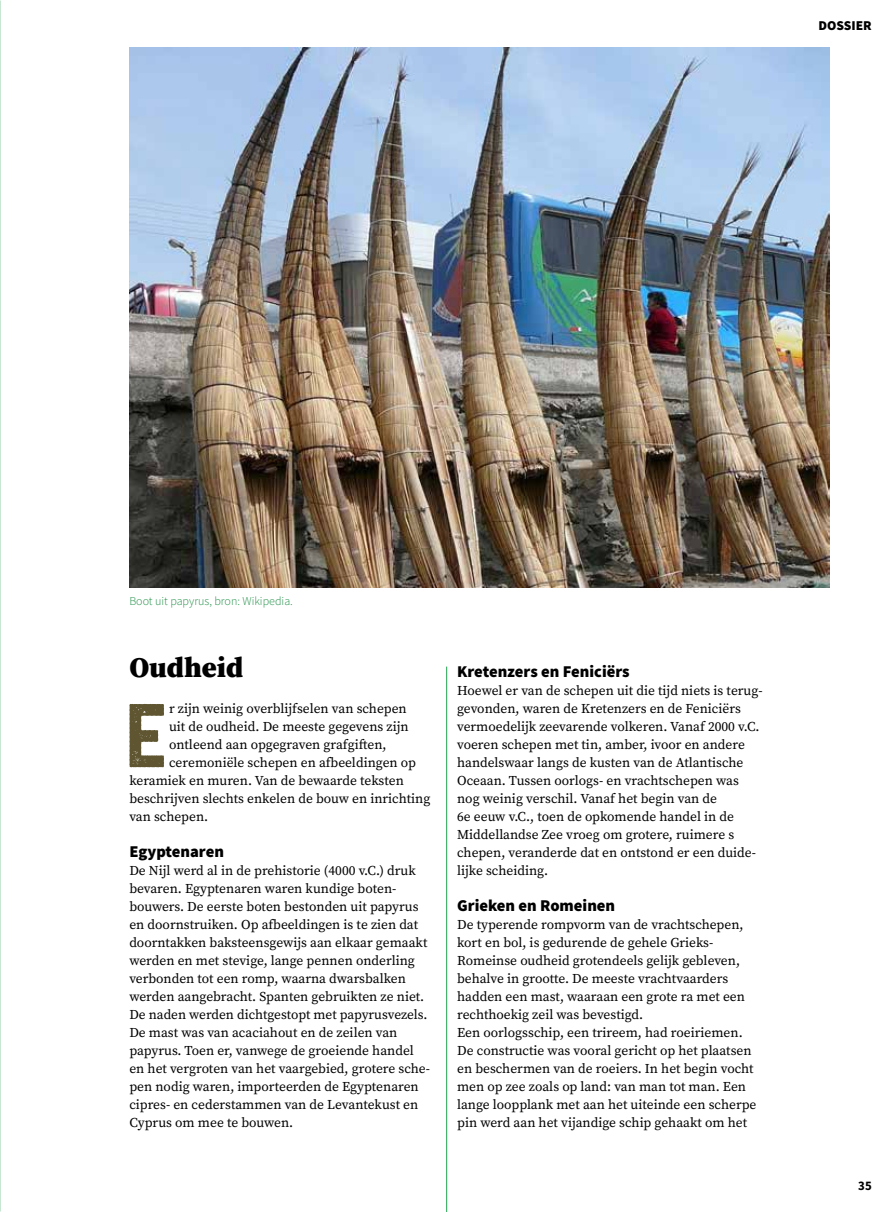
<style>
.page{position:relative;width:893px;height:1212px;background:#fff}
.page>*{position:absolute;margin:0;border:0;box-sizing:border-box;transform-origin:0 0}
.t1{font:700 100.8px "NOVASTAMP";color:#5f5631}
.t2{font:900 28.5px "Source Serif Pro";color:#000}
.t3{font:900 16.5px "Source Sans Pro";color:#000}
.t4{font:13.5px/18px "Source Serif Pro";color:#000}
.t5{font:900 13.5px "Source Sans Pro";color:#000}
.t6{font:700 12.75px "Source Sans Pro";color:#000}
.t7{font:300 12px "Source Sans Pro";color:#208f46}
</style>
<div class="page">
<img style="left:129px;top:47px;width:700px;height:540px">
<hr style="left:446px;top:666px;width:1px;height:546px;background:#20a14d">
<p class="t5" style="left:818px;top:16px;width:55px">DOSSIER</p>
<p class="t7" style="left:129px;top:594px;width:165px">Boot uit papyrus, bron: Wikipedia.</p>
<h2 class="t2" style="left:129px;top:648px;width:116px">Oudheid</h2>
<h1 class="t1" style="left:129px;top:680px;width:38px">E</h1>
<p class="t4" style="left:169px;top:700px;width:239px">r zijn weinig overblijfselen van schepen</p>
<p class="t4" style="left:169px;top:718px;width:241px">uit de oudheid. De meeste gegevens zijn</p>
<p class="t4" style="left:169px;top:736px;width:219px">ontleend aan opgegraven grafgiften,</p>
<p class="t4" style="left:169px;top:754px;width:249px">ceremoniële schepen en afbeeldingen op</p>
<p class="t4" style="left:129px;top:772px;width:276px">keramiek en muren. Van de bewaarde teksten</p>
<p class="t4" style="left:129px;top:790px;width:303px">beschrijven slechts enkelen de bouw en inrichting</p>
<p class="t4" style="left:129px;top:808px;width:80px">van schepen.</p>
<p class="t3" style="left:129px;top:840px;width:96px">Egyptenaren</p>
<p class="t4" style="left:129px;top:862px;width:302px">De Nijl werd al in de prehistorie (4000 v.C.) druk bevaren. Egyptenaren waren kundige boten&shy;bouwers. De eerste boten bestonden uit papyrus en doornstruiken. Op afbeeldingen is te zien dat doorntakken baksteensgewijs aan elkaar gemaakt werden en met stevige, lange pennen onderling verbonden tot een romp, waarna dwarsbalken werden aangebracht. Spanten gebruikten ze niet.<br>De naden werden dichtgestopt met papyrusvezels.<br>De mast was van acaciahout en de zeilen van papyrus. Toen er, vanwege de groeiende handel en het vergroten van het vaargebied, grotere sche&shy;pen nodig waren, importeerden de Egyptenaren cipres- en cederstammen van de Levantekust en Cyprus om mee te bouwen.</p>
<p class="t3" style="left:457px;top:660px;width:174px">Kretenzers en Feniciërs</p>
<p class="t4" style="left:457px;top:682px;width:307px">Hoewel er van de schepen uit die tijd niets is terug&shy;gevonden, waren de Kretenzers en de Feniciërs vermoedelijk zeevarende volkeren. Vanaf 2000 v.C. voeren schepen met tin, amber, ivoor en andere handelswaar langs de kusten van de Atlantische Oceaan. Tussen oorlogs- en vrachtschepen was nog weinig verschil. Vanaf het begin van de<br>6e eeuw v.C., toen de opkomende handel in de Middellandse Zee vroeg om grotere, ruimere s chepen, veranderde dat en ontstond er een duide&shy;lijke scheiding.</p>
<p class="t3" style="left:457px;top:894px;width:160px">Grieken en Romeinen</p>
<p class="t4" style="left:457px;top:916px;width:301px">De typerende rompvorm van de vrachtschepen, kort en bol, is gedurende de gehele Grieks-Romeinse oudheid grotendeels gelijk gebleven, behalve in grootte. De meeste vrachtvaarders hadden een mast, waaraan een grote ra met een rechthoekig zeil was bevestigd.<br>Een oorlogsschip, een trireem, had roeiriemen.<br>De constructie was vooral gericht op het plaatsen en beschermen van de roeiers. In het begin vocht men op zee zoals op land: van man tot man. Een lange loopplank met aan het uiteinde een scherpe pin werd aan het vijandige schip gehaakt om het</p>
<p class="t6" style="left:858px;top:1177px;width:15px">35</p>
</div>
